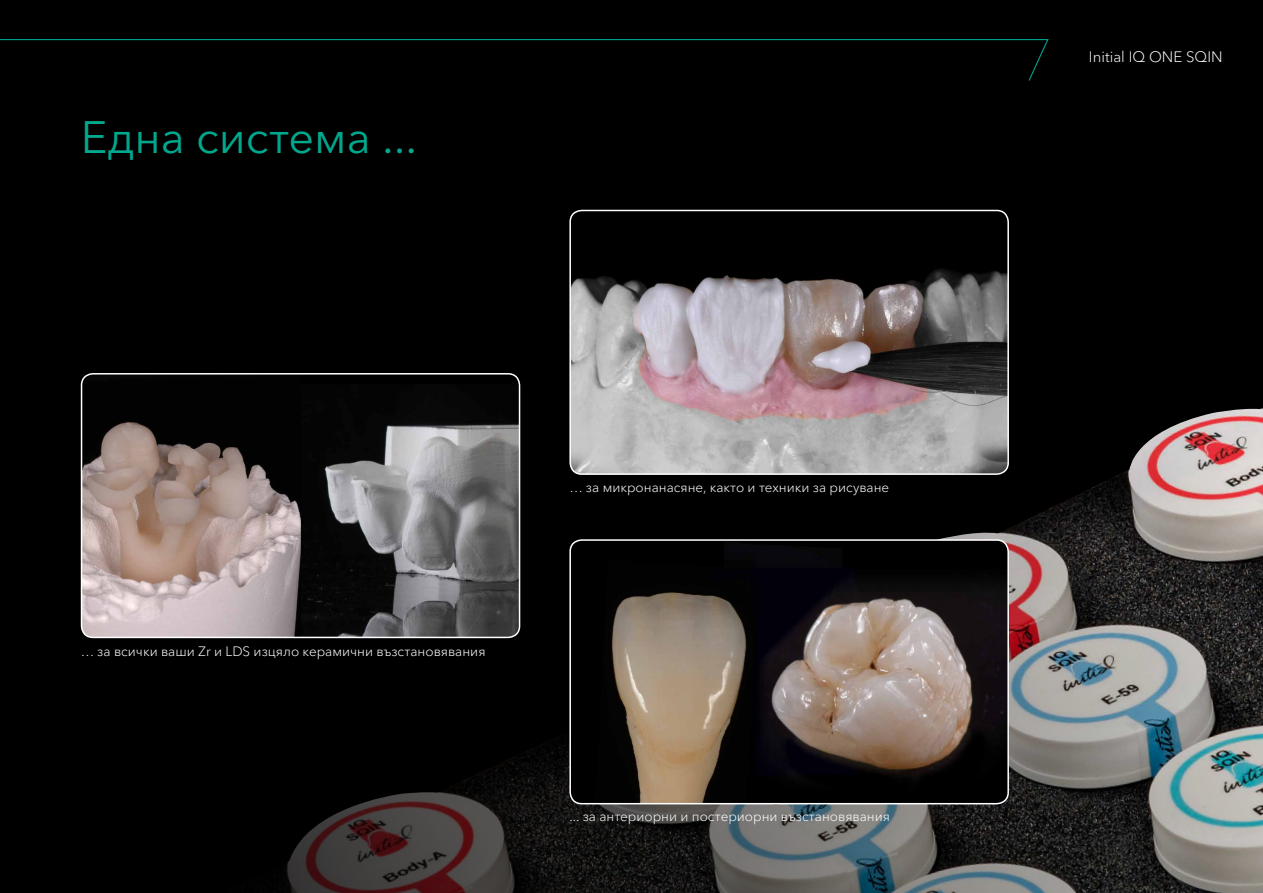
<style>
.page{position:relative;width:1263px;height:893px;background:#000}
.page>*{position:absolute;margin:0;border:0;box-sizing:border-box;transform-origin:0 0}
.t1{font:45px "Avenir Next Cyr";color:#00a88e}
.t2{font:300 15px "Avenir Next Cyr";color:#fff}
.t3{font:300 13.5px "Avenir Next Cyr";color:#fff}
</style>
<div class="page">
<img style="left:227px;top:406px;width:1036px;height:487px">
<img style="left:570px;top:540px;width:438px;height:264px">
<div style="left:569px;top:539px;width:440px;height:265px;border:2px solid #fff;border-radius:12px"></div>
<img style="left:570px;top:210px;width:438px;height:264px">
<div style="left:569px;top:210px;width:440px;height:265px;border:2px solid #fff;border-radius:12px"></div>
<img style="left:301px;top:406px;width:218px;height:231px">
<img style="left:82px;top:374px;width:219px;height:263px">
<div style="left:81px;top:373px;width:439px;height:265px;border:2px solid #fff;border-radius:11px"></div>
<svg style="left:0;top:39px;width:1049px;height:42px"></svg>
<h1 class="t1" style="left:81px;top:111px;width:338px">Една система ...</h1>
<p class="t3" style="left:81px;top:643px;width:406px">… за всички ваши Zr и LDS изцяло керамични възстановявания</p>
<p class="t3" style="left:569px;top:479px;width:321px">… за микронанасяне, както и техники за рисуване</p>
<p class="t3" style="left:569px;top:809px;width:322px">... за антериорни и постериорни възстановявания</p>
<p class="t2" style="left:1089px;top:48px;width:135px">Initial IQ ONE SQIN</p>
</div>
